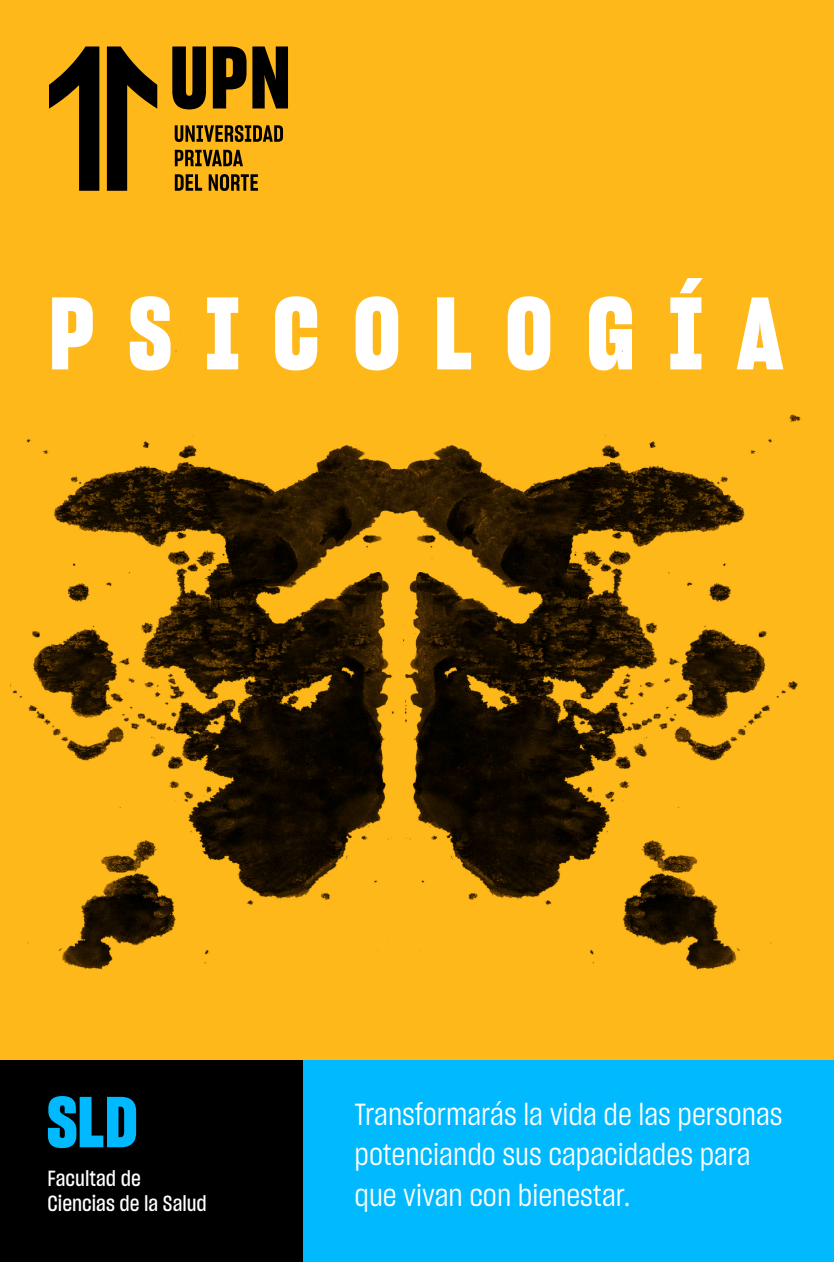
<style>
.page{position:relative;width:834px;height:1262px;background:#ffb819}
.page>*{position:absolute;margin:0;border:0;box-sizing:border-box;transform-origin:0 0}
.t1{font:100px "Sharp Grotesk Bold 15";letter-spacing:.335em;color:#fff}
.t2{font:70px "Sharp Grotesk Bold 15";color:#00b9ff}
.t3{font:30px/40.5px "Sharp Grotesk Book 15";color:#fff}
.t4{font:21.5px/25.8px "Sharp Grotesk Medium 15";color:#fff}
</style>
<div class="page">
<div style="left:0;top:1060px;width:304px;height:202px;background:#000"></div>
<div style="left:304px;top:1060px;width:530px;height:202px;background:#00b9ff"></div>
<svg style="left:172px;top:47px;width:34px;height:62px"></svg>
<svg style="left:213px;top:47px;width:75px;height:61px"></svg>
<svg style="left:49px;top:46px;width:50px;height:145px"></svg>
<svg style="left:107px;top:46px;width:50px;height:145px"></svg>
<svg style="left:175px;top:125px;width:108px;height:17px"></svg>
<svg style="left:175px;top:150px;width:68px;height:16px"></svg>
<svg style="left:175px;top:174px;width:27px;height:17px"></svg>
<svg style="left:209px;top:174px;width:49px;height:17px"></svg>
<img style="left:12px;top:333px;width:789px;height:637px">
<h1 class="t1" style="left:49px;top:265px;width:735px">PSICOLOGÍA</h1>
<h2 class="t2" style="left:47px;top:1074px;width:92px">SLD</h2>
<p class="t4" style="left:47px;top:1164px;width:161px">Facultad de<br>Ciencias de la Salud</p>
<p class="t3" style="left:355px;top:1093px;width:430px">Transformarás la vida de las personas potenciando sus capacidades para que vivan con bienestar.</p>
</div>
